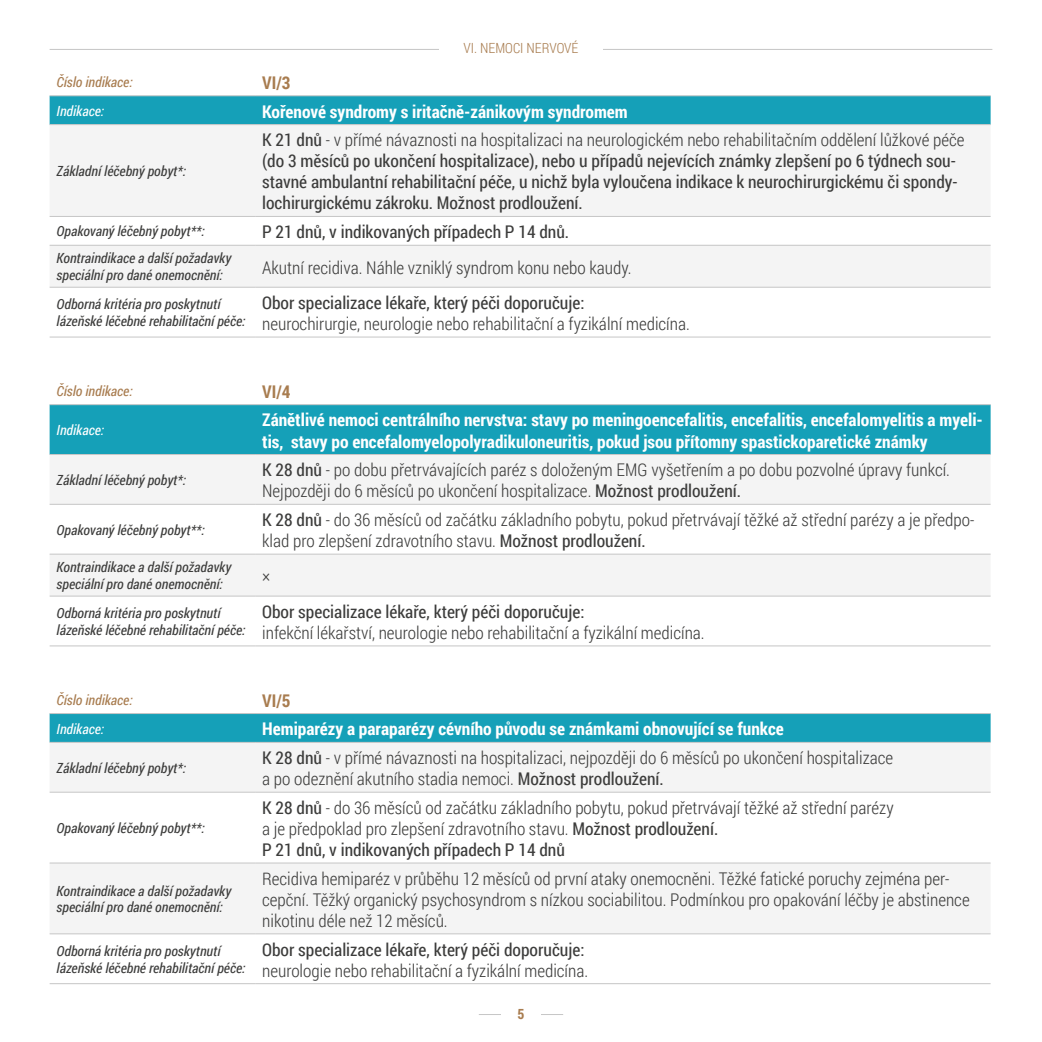
<style>
.page{position:relative;width:1042px;height:1042px;background:#fff}
.page>*{position:absolute;margin:0;border:0;box-sizing:border-box;transform-origin:0 0}
.t1{font:300 17.5px/21px "Roboto Condensed";color:#3c3c3b}
.t2{font:17.5px/21px "Roboto Condensed";color:#3c3c3b}
.t3{font:700 17.5px/21px "Roboto Condensed";color:#fff}
.t4{font:700 17.5px "Roboto Condensed";color:#a87c4f}
.t5{font:italic 14px/16.8px "Roboto Condensed";color:#3c3c3b}
.t6{font:italic 14px "Roboto Condensed";color:#a87c4f}
.t7{font:italic 14px "Roboto Condensed";color:#fff}
.t8{font:300 14px "Roboto Condensed";color:#a87c4f}
.t9{font:700 14px "Roboto Condensed";color:#a87c4f}
.s1{font-weight:300}
.s2{font-weight:400}
</style>
<div class="page">
<hr style="left:479px;top:1014px;width:84px;height:1px;background:#c6c6c6">
<div style="left:501px;top:993px;width:40px;height:26px;background:#fff"></div>
<div style="left:50px;top:96px;width:940px;height:28px;background:#15a0b8"></div>
<svg style="left:50px;top:125px;width:940px;height:162px;fill:#f4f4f4"></svg>
<hr style="left:50px;top:95px;width:205px;height:1px;background:#c6c6c6">
<hr style="left:255px;top:95px;width:735px;height:1px;background:#c6c6c6">
<hr style="left:50px;top:124px;width:205px;height:1px;background:#c6c6c6">
<hr style="left:255px;top:124px;width:735px;height:1px;background:#c6c6c6">
<hr style="left:50px;top:216px;width:205px;height:1px;background:#c6c6c6">
<hr style="left:255px;top:216px;width:735px;height:1px;background:#c6c6c6">
<hr style="left:50px;top:245px;width:205px;height:1px;background:#c6c6c6">
<hr style="left:255px;top:245px;width:735px;height:1px;background:#c6c6c6">
<hr style="left:50px;top:287px;width:205px;height:1px;background:#c6c6c6">
<hr style="left:255px;top:287px;width:735px;height:1px;background:#c6c6c6">
<hr style="left:50px;top:337px;width:205px;height:1px;background:#c6c6c6">
<hr style="left:255px;top:337px;width:735px;height:1px;background:#c6c6c6">
<div style="left:50px;top:405px;width:940px;height:49px;background:#15a0b8"></div>
<svg style="left:50px;top:455px;width:940px;height:141px;fill:#f4f4f4"></svg>
<hr style="left:50px;top:404px;width:205px;height:1px;background:#c6c6c6">
<hr style="left:255px;top:404px;width:735px;height:1px;background:#c6c6c6">
<hr style="left:50px;top:454px;width:205px;height:1px;background:#c6c6c6">
<hr style="left:255px;top:454px;width:735px;height:1px;background:#c6c6c6">
<hr style="left:50px;top:504px;width:205px;height:1px;background:#c6c6c6">
<hr style="left:255px;top:504px;width:735px;height:1px;background:#c6c6c6">
<hr style="left:50px;top:554px;width:205px;height:1px;background:#c6c6c6">
<hr style="left:255px;top:554px;width:735px;height:1px;background:#c6c6c6">
<hr style="left:50px;top:596px;width:205px;height:1px;background:#c6c6c6">
<hr style="left:255px;top:596px;width:735px;height:1px;background:#c6c6c6">
<hr style="left:50px;top:645px;width:205px;height:1px;background:#c6c6c6">
<hr style="left:255px;top:645px;width:735px;height:1px;background:#c6c6c6">
<svg style="left:50px;top:714px;width:940px;height:28px;background:#16a0b8"></svg>
<svg style="left:50px;top:743px;width:940px;height:190px;fill:#f4f4f4"></svg>
<hr style="left:50px;top:713px;width:205px;height:1px;background:#c6c6c6">
<hr style="left:255px;top:713px;width:735px;height:1px;background:#c6c6c6">
<hr style="left:50px;top:742px;width:205px;height:1px;background:#c6c6c6">
<hr style="left:255px;top:742px;width:735px;height:1px;background:#c6c6c6">
<hr style="left:50px;top:792px;width:205px;height:1px;background:#c6c6c6">
<hr style="left:255px;top:792px;width:735px;height:1px;background:#c6c6c6">
<hr style="left:50px;top:862px;width:205px;height:1px;background:#c6c6c6">
<hr style="left:255px;top:862px;width:735px;height:1px;background:#c6c6c6">
<hr style="left:50px;top:933px;width:205px;height:1px;background:#c6c6c6">
<hr style="left:255px;top:933px;width:735px;height:1px;background:#c6c6c6">
<hr style="left:50px;top:983px;width:205px;height:1px;background:#c6c6c6">
<hr style="left:255px;top:983px;width:735px;height:1px;background:#c6c6c6">
<hr style="left:50px;top:49px;width:942px;height:1px;background:#c6c6c6">
<div style="left:439px;top:30px;width:164px;height:32px;background:#fff"></div>
<p class="t8" style="left:463px;top:39px;width:116px">VI. NEMOCI NERVOVÉ</p>
<p class="t6" style="left:57px;top:72px;width:78px">Číslo indikace:</p>
<p class="t4" style="left:262px;top:70px;width:30px">VI/3</p>
<p class="t7" style="left:57px;top:101px;width:49px">Indikace:</p>
<p class="t3" style="left:262px;top:100px;width:367px">Kořenové syndromy s iritačně-zánikovým syndromem</p>
<p class="t5" style="left:57px;top:162px;width:131px">Základní léčebný pobyt*:</p>
<p class="t2" style="left:262px;top:129px;width:704px">K 21 dnů <span class="s1">- v přímé návaznosti na hospitalizaci na neurologickém nebo rehabilitačním oddělení lůžkové péče </span>(do 3 měsíců po ukončení hospitalizace), nebo u případů nejevících známky zlepšení po 6 týdnech sou&shy;stavné ambulantní rehabilitační péče, u nichž byla vyloučena indikace k neurochirurgickému či spondy&shy;lochirurgickému zákroku. Možnost prodloužení.</p>
<p class="t5" style="left:57px;top:223px;width:149px">Opakovaný léčebný pobyt**:</p>
<p class="t2" style="left:262px;top:221px;width:308px">P 21 dnů, v indikovaných případech P 14 dnů.</p>
<p class="t5" style="left:57px;top:249px;width:176px">Kontraindikace a další požadavky speciální pro dané onemocnění:</p>
<p class="t1" style="left:262px;top:256px;width:371px">Akutní recidiva. Náhle vzniklý syndrom konu nebo kaudy.</p>
<p class="t5" style="left:57px;top:295px;width:190px">Odborná kritéria pro poskytnutí lázeňské léčebné rehabilitační péče:</p>
<p class="t1" style="left:262px;top:292px;width:429px"><span class="s2">Obor specializace lékaře, který péči doporučuje:<br></span>neurochirurgie, neurologie nebo rehabilitační a fyzikální medicína.</p>
<p class="t6" style="left:57px;top:381px;width:78px">Číslo indikace:</p>
<p class="t4" style="left:262px;top:379px;width:30px">VI/4</p>
<p class="t7" style="left:57px;top:420px;width:49px">Indikace:</p>
<p class="t3" style="left:262px;top:409px;width:722px">Zánětlivé nemoci centrálního nervstva: stavy po meningoencefalitis, encefalitis, encefalomyelitis a myeli&shy;tis, stavy po encefalomyelopolyradikuloneuritis, pokud jsou přítomny spastickoparetické známky</p>
<p class="t5" style="left:57px;top:471px;width:131px">Základní léčebný pobyt*:</p>
<p class="t1" style="left:262px;top:459px;width:689px"><span class="s2">K 28 dnů</span> - po dobu přetrvávajících paréz s doloženým EMG vyšetřením a po dobu pozvolné úpravy funkcí.<br>Nejpozději do 6 měsíců po ukončení hospitalizace. <span class="s2">Možnost prodloužení.</span></p>
<p class="t5" style="left:57px;top:521px;width:149px">Opakovaný léčebný pobyt**:</p>
<p class="t1" style="left:262px;top:509px;width:713px"><span class="s2">K 28 dnů</span> - do 36 měsíců od začátku základního pobytu, pokud přetrvávají těžké až střední parézy a je předpo&shy;klad pro zlepšení zdravotního stavu. <span class="s2">Možnost prodloužení.</span></p>
<p class="t5" style="left:57px;top:558px;width:176px">Kontraindikace a další požadavky speciální pro dané onemocnění:</p>
<p class="t1" style="left:262px;top:565px;width:10px">×</p>
<p class="t5" style="left:57px;top:604px;width:190px">Odborná kritéria pro poskytnutí lázeňské léčebné rehabilitační péče:</p>
<p class="t1" style="left:262px;top:600px;width:444px"><span class="s2">Obor specializace lékaře, který péči doporučuje:<br></span>infekční lékařství, neurologie nebo rehabilitační a fyzikální medicína.</p>
<p class="t6" style="left:57px;top:690px;width:78px">Číslo indikace:</p>
<p class="t4" style="left:262px;top:688px;width:30px">VI/5</p>
<p class="t7" style="left:57px;top:719px;width:49px">Indikace:</p>
<p class="t3" style="left:262px;top:718px;width:523px">Hemiparézy a paraparézy cévního původu se známkami obnovující se funkce</p>
<p class="t5" style="left:57px;top:759px;width:131px">Základní léčebný pobyt*:</p>
<p class="t1" style="left:262px;top:747px;width:632px"><span class="s2">K 28 dnů</span> - v přímé návaznosti na hospitalizaci, nejpozději do 6 měsíců po ukončení hospitalizace a po odeznění akutního stadia nemoci. <span class="s2">Možnost prodloužení.</span></p>
<p class="t5" style="left:57px;top:819px;width:149px">Opakovaný léčebný pobyt**:</p>
<p class="t1" style="left:262px;top:797px;width:633px"><span class="s2">K 28 dnů</span> - do 36 měsíců od začátku základního pobytu, pokud přetrvávají těžké až střední parézy a je předpoklad pro zlepšení zdravotního stavu. <span class="s2">Možnost prodloužení.<br>P 21 dnů, v indikovaných případech P 14 dnů</span></p>
<p class="t5" style="left:57px;top:882px;width:176px">Kontraindikace a další požadavky speciální pro dané onemocnění:</p>
<p class="t1" style="left:262px;top:867px;width:709px">Recidiva hemiparéz v průběhu 12 měsíců od první ataky onemocněni. Těžké fatické poruchy zejména per&shy;cepční. Těžký organický psychosyndrom s nízkou sociabilitou. Podmínkou pro opakování léčby je abstinence nikotinu déle než 12 měsíců.</p>
<p class="t5" style="left:57px;top:942px;width:190px">Odborná kritéria pro poskytnutí lázeňské léčebné rehabilitační péče:</p>
<p class="t1" style="left:262px;top:938px;width:327px"><span class="s2">Obor specializace lékaře, který péči doporučuje: </span>neurologie nebo rehabilitační a fyzikální medicína.</p>
<p class="t9" style="left:517px;top:1004px;width:8px">5</p>
</div>
